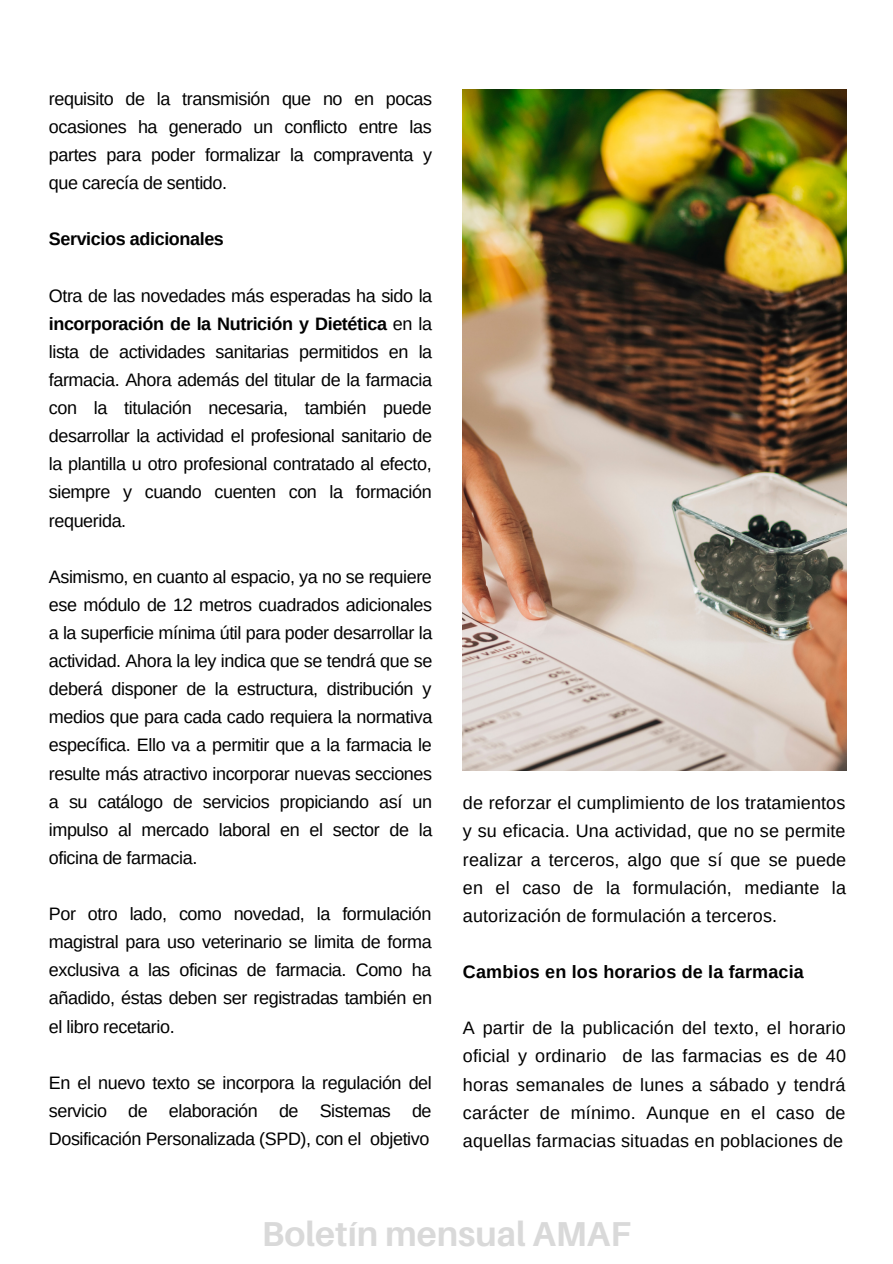
<style>
.page{position:relative;width:893px;height:1264px;background:#fff}
.page>*{position:absolute;margin:0;border:0;box-sizing:border-box;transform-origin:0 0}
.t1{font:700 34.65px "Aileron";color:#d9d9d9}
.t2{font:18px/28px "Arimo";letter-spacing:-.02em;color:#000;text-align:justify}
.t3{font:700 18px "Arimo";letter-spacing:.01em;color:#000}
.t4{font:700 18px "Arimo";letter-spacing:-.02em;color:#000}
.s1{font-weight:700}
</style>
<div class="page">
<img style="left:463px;top:89px;width:383px;height:681px">
<p class="t2" style="left:49px;top:84px;width:385px">requisito de la transmisión que no en pocas ocasiones ha generado un conflicto entre las partes para poder formalizar la compraventa y que carecía de sentido.</p>
<p class="t4" style="left:49px;top:229px;width:177px">Servicios adicionales</p>
<p class="t2" style="left:49px;top:281px;width:385px">Otra de las novedades más esperadas ha sido la <span class="s1">incorporación de la Nutrición y Dietética</span> en la lista de actividades sanitarias permitidos en la farmacia. Ahora además del titular de la farmacia con la titulación necesaria, también puede desarrollar la actividad el profesional sanitario de la plantilla u otro profesional contratado al efecto, siempre y cuando cuenten con la formación requerida.</p>
<p class="t2" style="left:49px;top:562px;width:385px">Asimismo, en cuanto al espacio, ya no se requiere ese módulo de 12 metros cuadrados adicionales a la superficie mínima útil para poder desarrollar la actividad. Ahora la ley indica que se tendrá que se deberá disponer de la estructura, distribución y medios que para cada cado requiera la normativa específica. Ello va a permitir que a la farmacia le resulte más atractivo incorporar nuevas secciones a su catálogo de servicios propiciando así un impulso al mercado laboral en el sector de la oficina de farmacia.</p>
<p class="t2" style="left:49px;top:899px;width:384px">Por otro lado, como novedad, la formulación magistral para uso veterinario se limita de forma exclusiva a las oficinas de farmacia. Como ha añadido, éstas deben ser registradas también en el libro recetario.</p>
<p class="t2" style="left:49px;top:1068px;width:384px">En el nuevo texto se incorpora la regulación del servicio de elaboración de Sistemas de Dosificación Personalizada (SPD), con el objetivo</p>
<p class="t2" style="left:463px;top:789px;width:385px">de reforzar el cumplimiento de los tratamientos y su eficacia. Una actividad, que no se permite realizar a terceros, algo que sí que se puede en el caso de la formulación, mediante la autorización de formulación a terceros.</p>
<p class="t3" style="left:463px;top:961px;width:342px">Cambios en los horarios de la farmacia</p>
<p class="t2" style="left:463px;top:1014px;width:384px">A partir de la publicación del texto, el horario oficial y ordinario de las farmacias es de 40 horas semanales de lunes a sábado y tendrá carácter de mínimo. Aunque en el caso de aquellas farmacias situadas en poblaciones de</p>
<h1 class="t1" style="left:262px;top:1212px;width:370px">Boletín mensual AMAF</h1>
</div>
